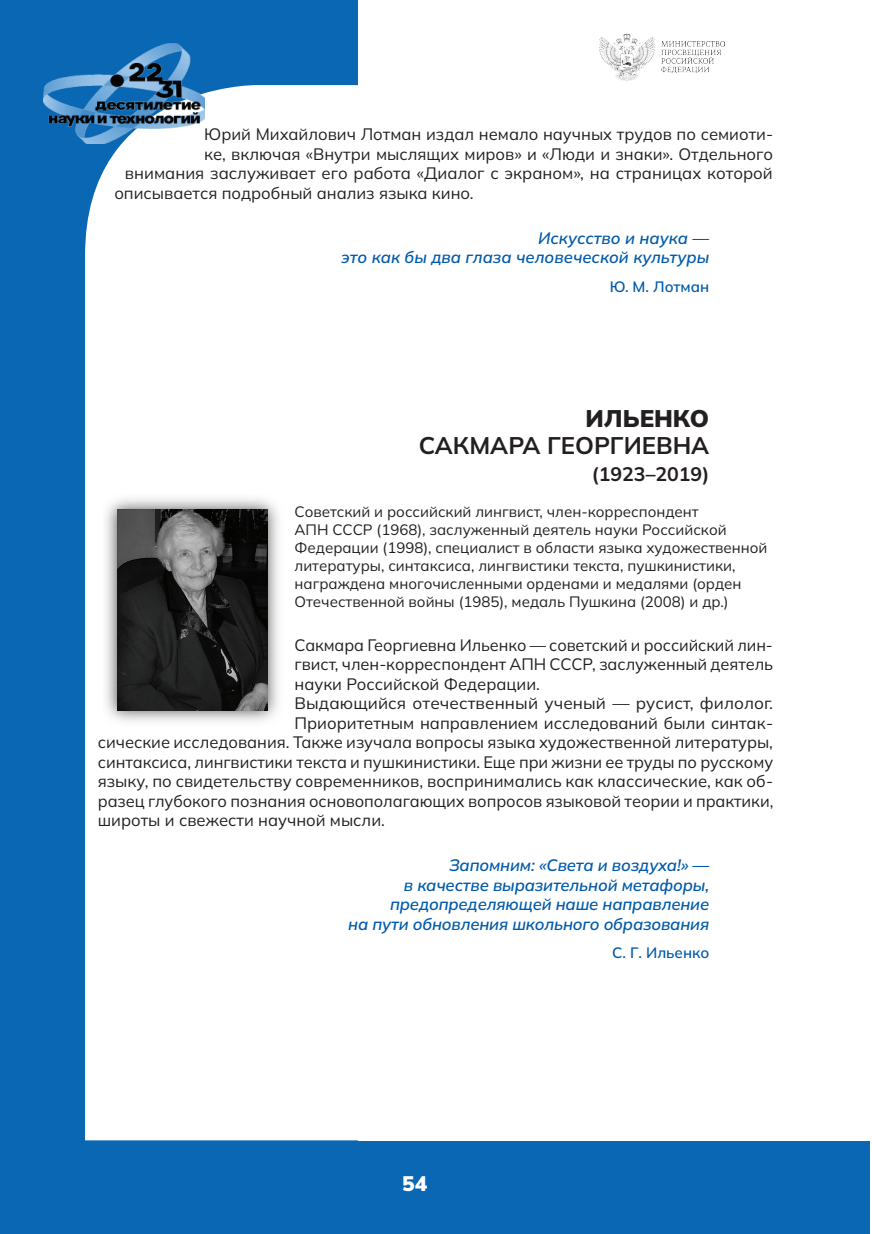
<style>
.page{position:relative;width:872px;height:1234px;background:#fff}
.page>*{position:absolute;margin:0;border:0;box-sizing:border-box;transform-origin:0 0}
.t1{font:700 24px "Mulish";color:#231f20}
.t2{font:900 24px "Mulish";color:#231f20}
.t3{font:900 21px "Mulish";color:#fff}
.t4{font:700 19.5px "Mulish";color:#231f20}
.t5{font:16.5px/19.5px "Mulish";color:#231f20}
.t6{font:italic 600 16.5px/19.5px "Mulish";letter-spacing:-.01em;color:#015aaa;text-align:right}
.t7{font:15px/18px "Mulish";color:#231f20}
.t8{font:600 15px "Mulish";color:#015aaa}
</style>
<div class="page">
<div style="left:0;top:0;width:870px;height:1233px;background:#0a67b3"></div>
<div style="left:85px;top:85px;width:273px;height:1055px;background:#fff"></div>
<div style="left:358px;top:0;width:514px;height:1140px;background:#fff"></div>
<img style="left:43px;top:43px;width:161px;height:100px">
<img style="left:599px;top:33px;width:125px;height:47px">
<img style="left:103px;top:494px;width:185px;height:231px">
<img style="left:117px;top:509px;width:150px;height:201px">
<p class="t5" style="left:204px;top:124px;width:570px">Юрий Михайлович Лотман издал немало научных трудов по семиоти-</p>
<p class="t5" style="left:204px;top:144px;width:570px">ке, включая «Внутри мыслящих миров» и «Люди и знаки». Отдельного</p>
<p class="t5" style="left:125px;top:163px;width:649px">внимания заслуживает его работа «Диалог с экраном», на страницах которой</p>
<p class="t5" style="left:114px;top:183px;width:361px">описывается подробный анализ языка кино.</p>
<p class="t6" style="left:341px;top:228px;width:370px">Искусство и наука —<br>это как бы два глаза человеческой культуры</p>
<p class="t8" style="left:609px;top:276px;width:101px">Ю. М. Лотман</p>
<h1 class="t2" style="left:585px;top:402px;width:123px">Ильен ко</h1>
<h1 class="t1" style="left:419px;top:429px;width:292px">Сакмара Гео ргиевна</h1>
<p class="t4" style="left:592px;top:460px;width:119px">(1923–2019)</p>
<p class="t7" style="left:294px;top:502px;width:405px">Советский и российский лингвист, член-корреспондент<br>АПН ССС</p>
<p class="t7" style="left:294px;top:520px;width:474px;text-indent:68px">Р (1968), заслуженный деятель науки Российской Федерации (1998), специалист в области языка художественной литературы, синтаксиса, лингвистики текста, пушкинистики, награждена многочисленными орденами и медалями (орден Отечественной войны (1985), медаль Пушкина (2008) и др.)</p>
<p class="t5" style="left:294px;top:634px;width:480px">Сакмара Георгиевна Ильенко — советский и российский лин&shy;гвист, член-корреспондент АПН ССС</p>
<p class="t5" style="left:582px;top:654px;width:192px">Р, заслуженный деятель</p>
<p class="t5" style="left:294px;top:673px;width:247px">науки Российской Федерации.</p>
<p class="t5" style="left:294px;top:693px;width:480px">Выдающийся отечественный ученый — русист, филолог.</p>
<p class="t5" style="left:294px;top:712px;width:480px">Приоритетным направлением исследований были синтак-</p>
<p class="t5" style="left:98px;top:732px;width:676px">сические исследования. Также изучала вопросы языка художественной литературы,</p>
<p class="t5" style="left:98px;top:751px;width:677px">синтаксиса, лингвистики текста и пушкинистики. Еще при жизни ее труды по русскому</p>
<p class="t5" style="left:98px;top:771px;width:676px">языку, по свидетельству современников, воспринимались как классические, как об-</p>
<p class="t5" style="left:98px;top:790px;width:677px">разец глубокого познания основополагающих вопросов языковой теории и практики,</p>
<p class="t5" style="left:98px;top:810px;width:288px">широты и свежести научной мысли.</p>
<p class="t6" style="left:348px;top:855px;width:362px">Запомним: «Света и воздуха!» —<br>в качестве выразительной метафоры, предопределяющей наше направление<br>на пути обновления школьного образования</p>
<p class="t8" style="left:612px;top:942px;width:99px">С. Г. Ильенко</p>
<p class="t3" style="left:402px;top:1169px;width:27px">54</p>
</div>
